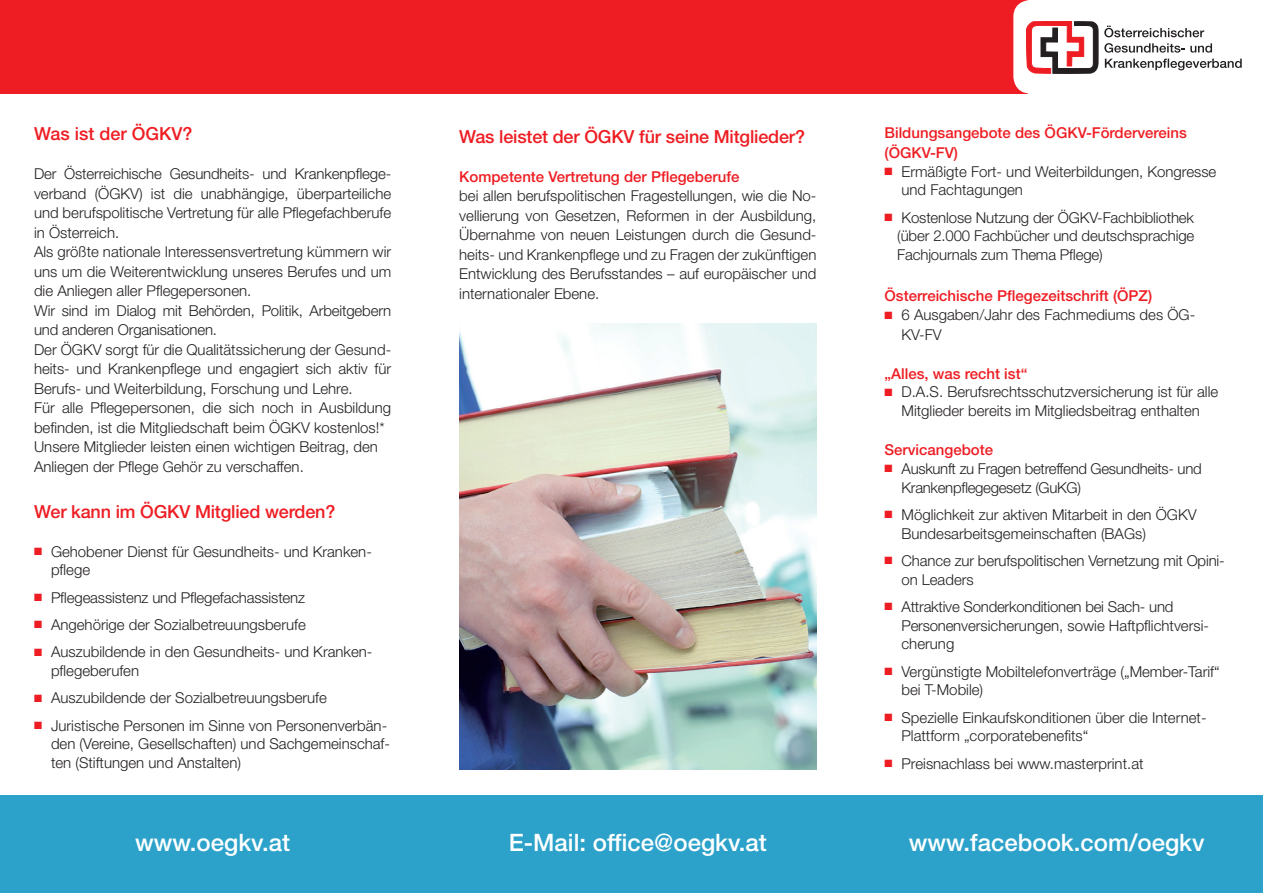
<style>
.page{position:relative;width:1263px;height:893px;background:#fff}
.page>*{position:absolute;margin:0;border:0;box-sizing:border-box;transform-origin:0 0}
.Zwischentitel{font:500 24px "Helvetica Neue LT Std";color:#fff}
.Fließtext{font:500 18px "Helvetica Neue LT Std";letter-spacing:-.01em;color:#ee1d23}
.Headline{font:500 18px "Helvetica Neue LT Std";color:#ee1d23}
.Fließtext-2{font:300 15px/19.5px "Helvetica Neue LT Std";color:#231f20}
.Fließtext-3{font:500 15px "Helvetica Neue LT Std";color:#ee1d23}
.Fließtext-4{font:300 15px/18.8px "Helvetica Neue LT Std";letter-spacing:-.02em;color:#231f20}
.Aufzählung_ohne{font:300 15px/18.8px "Helvetica Neue LT Std";letter-spacing:-.01em;color:#231f20}
.s1{color:#ee1d23}
</style>
<div class="page">
<div style="left:0;top:0;width:1028px;height:94px;background:#ee1d23"></div>
<svg style="left:1013px;top:0;width:229px;height:94px"></svg>
<div style="left:0;top:795px;width:1263px;height:98px;background:#2ca2ca"></div>
<img style="left:459px;top:324px;width:357px;height:446px">
<p class="Headline" style="left:34px;top:123px;width:160px">Was ist der ÖGKV?</p>
<p class="Fließtext-2" style="left:34px;top:164px;width:359px;text-align:justify">Der Österreichische Gesundheits- und Krankenpflege&shy;verband (ÖGKV) ist die unabhängige, überparteiliche und berufspolitische Vertretung für alle Pflegefachberufe in Österreich.</p>
<p class="Fließtext-2" style="left:34px;top:242px;width:359px;text-align:justify">Als größte nationale Interessensvertretung kümmern wir uns um die Weiterentwicklung unseres Berufes und um die Anliegen aller Pflegepersonen.</p>
<p class="Fließtext-2" style="left:34px;top:301px;width:359px">Wir sind im Dialog mit Behörden, Politik, Arbeitgebern und anderen Organisationen.</p>
<p class="Fließtext-2" style="left:34px;top:340px;width:359px;text-align:justify">Der ÖGKV sorgt für die Qualitätssicherung der Gesund&shy;heits- und Krankenpflege und engagiert sich aktiv für Berufs- und Weiterbildung, Forschung und Lehre.</p>
<p class="Fließtext-2" style="left:34px;top:398px;width:359px">Für alle Pflegepersonen, die sich noch in Ausbildung befinden, ist die Mitgliedschaft beim ÖGKV kostenlos!*</p>
<p class="Fließtext-2" style="left:34px;top:437px;width:345px">Unsere Mitglieder leisten einen wichtigen Beitrag, den</p>
<p class="Fließtext-2" style="left:34px;top:457px;width:271px">Anliegen der Pflege Gehör zu verschaffen.</p>
<p class="Fließtext" style="left:34px;top:501px;width:303px">Wer kann im ÖGKV Mitglied werden?</p>
<p class="Fließtext-2" style="left:51px;top:542px;width:322px;line-height:18.8px;text-indent:-17px"><span class="s1">■</span> Gehobener Dienst für Gesundheits- und Kranken&shy;pflege</p>
<p class="Fließtext-2" style="left:34px;top:587px;width:273px"><span class="s1">■</span> Pflegeassistenz und Pflegefachassistenz</p>
<p class="Fließtext-2" style="left:34px;top:615px;width:273px"><span class="s1">■</span> Angehörige der Sozialbetreuungsberufe</p>
<p class="Fließtext-2" style="left:51px;top:642px;width:323px;line-height:18.8px;text-indent:-17px"><span class="s1">■</span> Auszubildende in den Gesundheits- und Kranken&shy;pflegeberufen</p>
<p class="Fließtext-2" style="left:34px;top:688px;width:294px"><span class="s1">■</span> Auszubildende der Sozialbetreuungsberufe</p>
<p class="Fließtext-2" style="left:51px;top:715px;width:340px;line-height:18.8px;text-indent:-17px"><span class="s1">■</span> Juristische Personen im Sinne von Personenverbän&shy;den (Vereine, Gesellschaften) und Sachgemeinschaf&shy;ten (Stiftungen und Anstalten)</p>
<p class="Fließtext" style="left:459px;top:125px;width:347px">Was leistet der ÖGKV für seine Mitglieder?</p>
<p class="Fließtext-3" style="left:459px;top:167px;width:282px">Kompetente Vertretung der Pflegeberufe</p>
<p class="Fließtext-2" style="left:459px;top:186px;width:359px;text-align:justify">bei allen berufspolitischen Fragestellungen, wie die No&shy;vellierung von Gesetzen, Reformen in der Ausbildung, Übernahme von neuen Leistungen durch die Gesund&shy;heits- und Krankenpflege und zu Fragen der zukünftigen Entwicklung des Berufsstandes – auf europäischer und internationaler Ebene.</p>
<p class="Fließtext-3" style="left:884px;top:124px;width:304px">Bildungsangebote des ÖGKV-Fördervereins</p>
<p class="Fließtext-3" style="left:884px;top:143px;width:75px">(ÖGKV-FV)</p>
<p class="Fließtext-2" style="left:901px;top:161px;width:316px;line-height:18.8px;text-indent:-17px"><span class="s1">■</span> Ermäßigte Fort- und Weiterbildungen, Kongresse und Fachtagungen</p>
<p class="Fließtext-2" style="left:884px;top:207px;width:311px"><span class="s1">■</span> Kostenlose Nutzung der ÖGKV-Fachbibliothek</p>
<p class="Aufzählung_ohne" style="left:897px;top:226px;width:299px">(über 2.000 Fachbücher und deutschsprachige<br>Fachjournals zum Thema Pflege)</p>
<p class="Fließtext-3" style="left:884px;top:286px;width:269px">Österreichische Pflegezeitschrift (ÖPZ)</p>
<p class="Fließtext-2" style="left:901px;top:305px;width:295px;text-indent:-17px"><span class="s1">■</span> 6 Ausgaben/Jahr des Fachmediums des ÖG-<br>KV-FV</p>
<p class="Fließtext-3" style="left:884px;top:364px;width:144px">„Alles, was recht ist“</p>
<p class="Fließtext-2" style="left:884px;top:382px;width:335px;line-height:18.8px;text-align:center"><span class="s1">■</span> D.A.S. Berufsrechtsschutzversicherung ist für alle<br>Mitglieder bereits im Mitgliedsbeitrag enthalten</p>
<p class="Fließtext-3" style="left:884px;top:441px;width:110px">Servicangebote</p>
<p class="Fließtext-4" style="left:901px;top:459px;width:302px;text-indent:-17px"><span class="s1">■</span> Auskunft zu Fragen betreffend Gesundheits- und<br>Krankenpflegegesetz (GuKG)</p>
<p class="Fließtext-2" style="left:901px;top:505px;width:297px;line-height:18.8px;text-indent:-17px"><span class="s1">■</span> Möglichkeit zur aktiven Mitarbeit in den ÖGKV<br>Bundesarbeitsgemeinschaften (BAGs)</p>
<p class="Fließtext-2" style="left:901px;top:551px;width:325px;line-height:18.8px;text-indent:-17px"><span class="s1">■</span> Chance zur berufspolitischen Vernetzung mit Opini&shy;on Leaders</p>
<p class="Fließtext-2" style="left:901px;top:597px;width:309px;line-height:18.8px;text-indent:-17px"><span class="s1">■</span> Attraktive Sonderkonditionen bei Sach- und<br>Personenversicherungen, sowie Haftpflichtversi&shy;cherung</p>
<p class="Fließtext-2" style="left:901px;top:662px;width:320px;line-height:18.8px;text-indent:-17px"><span class="s1">■</span> Vergünstigte Mobiltelefonverträge („Member-Tarif“ bei T-Mobile)</p>
<p class="Fließtext-2" style="left:901px;top:708px;width:307px;line-height:18.8px;text-indent:-17px"><span class="s1">■</span> Spezielle Einkaufskonditionen über die Internet-<br>Plattform „corporatebenefits“</p>
<p class="Fließtext-2" style="left:884px;top:753px;width:261px"><span class="s1">■</span> Preisnachlass bei www.masterprint.at</p>
<p class="Zwischentitel" style="left:135px;top:828px;width:156px">www.oegkv.at</p>
<p class="Zwischentitel" style="left:509px;top:828px;width:260px">E-Mail: office@oegkv.at</p>
<p class="Zwischentitel" style="left:909px;top:828px;width:297px">www.facebook.com/oegkv</p>
</div>
